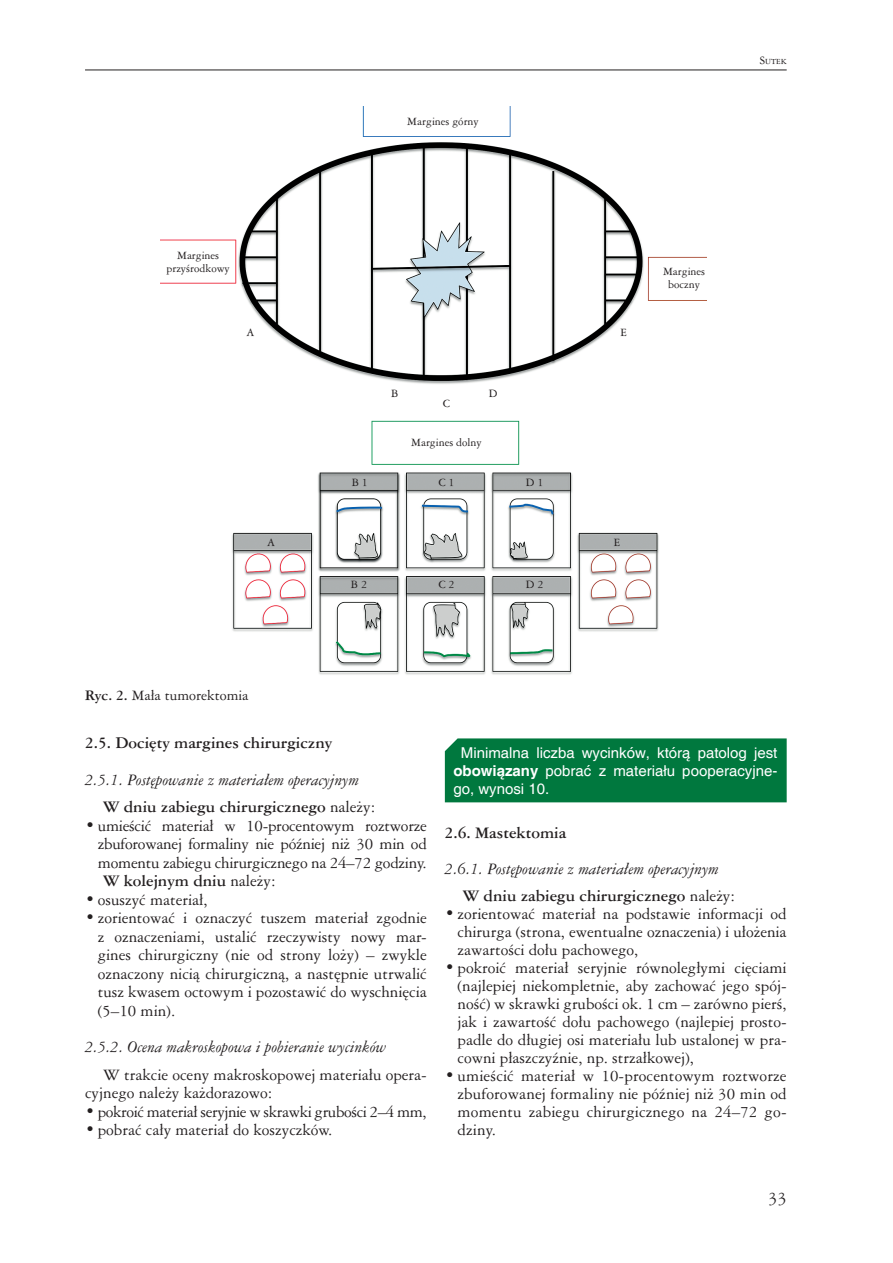
<style>
.page{position:relative;width:893px;height:1263px;background:#fff}
.page>*{position:absolute;margin:0;border:0;box-sizing:border-box;transform-origin:0 0}
.t1{font:16.5px "Ameri Garmnd PL";color:#231f20}
.t2{font:15px/18px "Ameri Garmnd PL";color:#231f20;text-align:justify}
.t3{font:italic 15px/27.5px "Ameri Garmnd PL";color:#231f20}
.t4{font:15px/18px "Helvetica";color:#fff;text-align:justify}
.t5{font:700 15px "Ameri Garmnd PL";color:#231f20}
.t6{font:15px "Ameri Garmnd PL";letter-spacing:-.025em;color:#231f20}
.t7{font:13.5px "Ameri Garmnd PL";color:#231f20}
.t8{font:10.5px/12.6px "Ameri Garmnd PL";color:#231f20;text-align:center}
.t9{font:7.35px "Ameri Garmnd PL";color:#231f20}
.s1{font-weight:700}
.s2{font-size:10.5px}
.s3{font-weight:700;font-style:normal}
.s4{font-style:normal}
.s5{font-weight:400}
</style>
<div class="page">
<hr style="left:85px;top:70px;width:702px;height:1px;background:#231f20">
<img style="left:160px;top:106px;width:546px;height:569px">
<div style="left:445px;top:738px;width:342px;height:64px;background:#00783e"></div>
<p class="t8" style="left:407px;top:115px;width:73px">Margines górny</p>
<p class="t8" style="left:166px;top:249px;width:65px">Margines przyśrodkowy</p>
<p class="t8" style="left:247px;top:326px;width:9px">A</p>
<p class="t8" style="left:621px;top:326px;width:8px">E</p>
<p class="t8" style="left:352px;top:476px;width:18px">B 1</p>
<p class="t8" style="left:391px;top:387px;width:9px">B</p>
<p class="t8" style="left:443px;top:397px;width:9px">C</p>
<p class="t8" style="left:489px;top:387px;width:10px">D</p>
<p class="t8" style="left:411px;top:436px;width:72px">Margines dolny</p>
<p class="t8" style="left:438px;top:476px;width:18px">C 1</p>
<p class="t8" style="left:526px;top:476px;width:19px">D 1</p>
<p class="t8" style="left:267px;top:536px;width:9px">A</p>
<p class="t8" style="left:614px;top:536px;width:8px">E</p>
<p class="t8" style="left:351px;top:578px;width:18px">B 2</p>
<p class="t8" style="left:438px;top:578px;width:18px">C 2</p>
<p class="t8" style="left:526px;top:578px;width:19px">D 2</p>
<p class="t8" style="left:663px;top:265px;width:44px">Margines boczny</p>
<p class="t7" style="left:85px;top:686px;width:165px"><span class="s1">Ryc. 2.</span> Mała tumorektomia</p>
<p class="t9" style="left:760px;top:57px;width:28px"><span class="s2">S</span>utek</p>
<p class="t5" style="left:85px;top:733px;width:249px">2.5. Docięty margines chirurgiczny</p>
<p class="t3" style="left:103px;top:766px;width:274px;text-indent:-18px">2.5.1. Postępowanie z materiałem operacyjnym<br><span class="s3">W dniu zabiegu chirurgicznego</span> <span class="s4">należy:</span></p>
<p class="t2" style="left:85px;top:816px;width:343px">• umieścić materiał w 10-procentowym roztworze</p>
<p class="t2" style="left:98px;top:835px;width:331px">zbuforowanej formaliny nie później niż 30 min od</p>
<p class="t2" style="left:98px;top:853px;width:331px">momentu zabiegu chirurgicznego na 24–72 godziny.</p>
<p class="t5" style="left:103px;top:871px;width:174px">W kolejnym dniu <span class="s5">należy:</span></p>
<p class="t2" style="left:85px;top:890px;width:124px">• osuszyć materiał,</p>
<p class="t2" style="left:98px;top:909px;width:331px;line-height:18.5px;text-indent:-13px">• zorientować i oznaczyć tuszem materiał zgodnie z oznaczeniami, ustalić rzeczywisty nowy mar&shy;gines chirurgiczny (nie od strony loży) – zwykle oznaczony nicią chirurgiczną, a następnie utrwalić tusz kwasem octowym i pozostawić do wyschnięcia (5–10 min).</p>
<p class="t3" style="left:85px;top:1033px;width:303px">2.5.2. Ocena makroskopowa i pobieranie wycinków</p>
<p class="t2" style="left:85px;top:1065px;width:343px;line-height:18.5px;text-indent:18px">W trakcie oceny makroskopowej materiału opera&shy;cyjnego należy każdorazowo:</p>
<p class="t6" style="left:85px;top:1102px;width:343px">• pokroić materiał seryjnie w skrawki grubości 2–4 mm,</p>
<p class="t2" style="left:85px;top:1121px;width:249px">• pobrać cały materiał do koszyczków.</p>
<p class="t4" style="left:453px;top:744px;width:326px;text-indent:8px">Minimalna liczba wycinków, którą patolog jest <span class="s1">obowiązany</span> pobrać z materiału pooperacyjne&shy;go, wynosi 10.</p>
<p class="t5" style="left:445px;top:823px;width:123px">2.6. Mastektomia</p>
<p class="t3" style="left:463px;top:855px;width:274px;line-height:27px;text-indent:-18px">2.6.1. Postępowanie z materiałem operacyjnym<br><span class="s3">W dniu zabiegu chirurgicznego</span> <span class="s4">należy:</span></p>
<p class="t2" style="left:458px;top:905px;width:331px;text-indent:-13px">• zorientować materiał na podstawie informacji od chirurga (strona, ewentualne oznaczenia) i ułożenia zawartości dołu pachowego,</p>
<p class="t2" style="left:458px;top:959px;width:331px;text-indent:-13px">• pokroić materiał seryjnie równoległymi cięciami (najlepiej niekompletnie, aby zachować jego spój&shy;ność) w skrawki grubości ok. 1 cm – zarówno pierś, jak i zawartość dołu pachowego (najlepiej prosto&shy;padle do długiej osi materiału lub ustalonej w pra&shy;cowni płaszczyźnie, np. strzałkowej),</p>
<p class="t2" style="left:458px;top:1067px;width:331px;text-indent:-13px">• umieścić materiał w 10-procentowym roztworze zbuforowanej formaliny nie później niż 30 min od momentu zabiegu chirurgicznego na 24–72 go&shy;dziny.</p>
<p class="t1" style="left:768px;top:1187px;width:20px">33</p>
</div>
